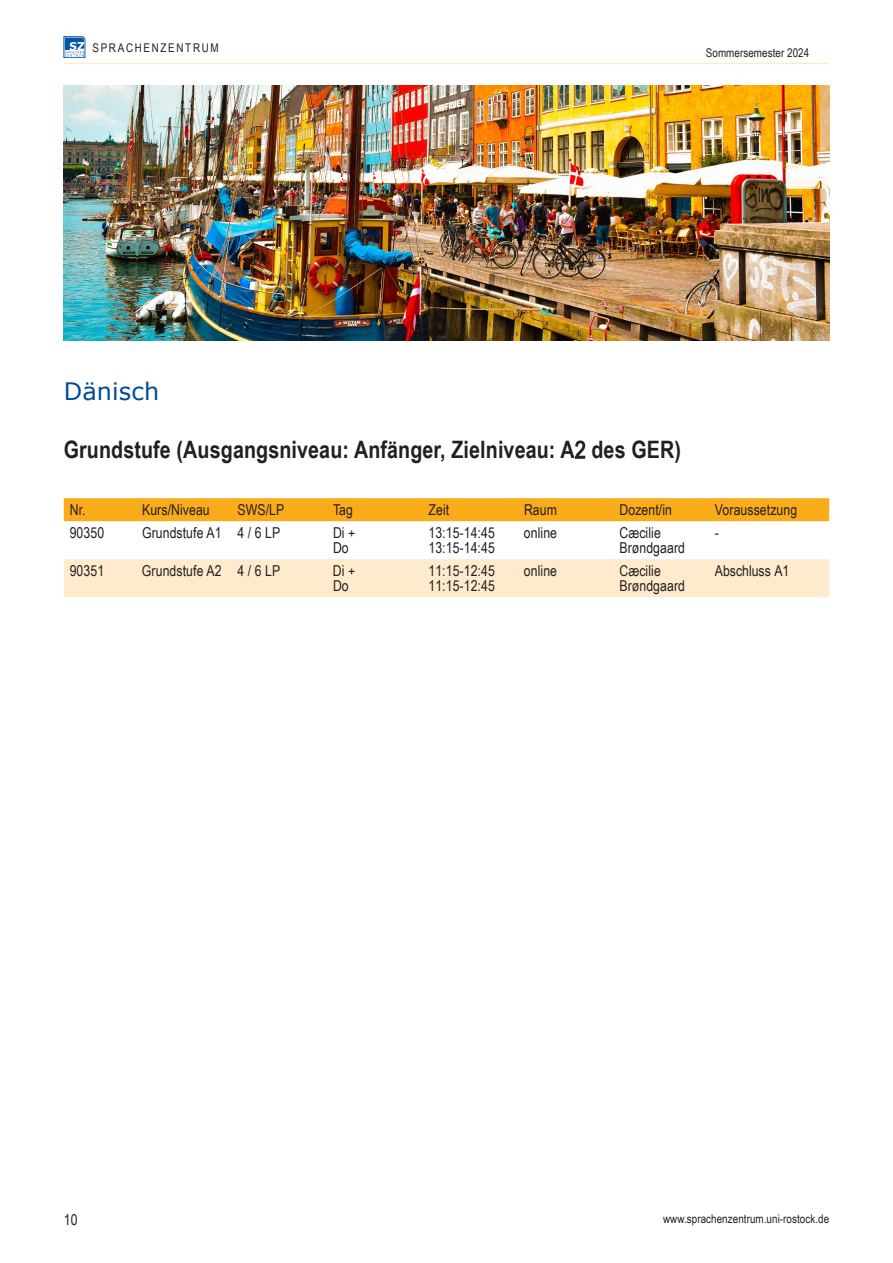
<style>
.page{position:relative;width:893px;height:1263px;background:#fff}
.page>*{position:absolute;margin:0;border:0;box-sizing:border-box;transform-origin:0 0}
.t1{font:700 24px "Arial Narrow";letter-spacing:.005em;color:#231f20}
.t2{font:24px "Verdana";letter-spacing:.005em;color:#004a99}
.t3{font:15px/15px "Arial Narrow";letter-spacing:.005em;color:#231f20}
.t4{font:12px "Arial Narrow";letter-spacing:.005em;color:#231f20}
.t5{font:12px "Arial Narrow";letter-spacing:.14em;color:#231f20}
.s1{font-weight:400}
</style>
<div class="page">
<svg style="left:64px;top:37px;width:21px;height:21px"></svg>
<hr style="left:64px;top:63px;width:765px;height:1px;background:#feebcd">
<img style="left:64px;top:85px;width:765px;height:255px">
<div style="left:64px;top:498px;width:765px;height:23px;background:#faab1a"></div>
<div style="left:64px;top:559px;width:765px;height:38px;background:#feebcd"></div>
<p class="t5" style="left:92px;top:39px;width:128px">SPRACHENZENTRUM</p>
<p class="t4" style="left:706px;top:44px;width:105px">Sommersemester 2024</p>
<h1 class="t2" style="left:64px;top:375px;width:97px">Dänisch</h1>
<h1 class="t1" style="left:64px;top:432px;width:619px">Grundstufe (Ausgangsniveau: Anfänger, Zielniveau: A<span class="s1">2</span> des GER)</h1>
<p class="t3" style="left:70px;top:502px;width:17px">Nr.</p>
<p class="t3" style="left:142px;top:502px;width:69px">Kurs/Niveau</p>
<p class="t3" style="left:238px;top:502px;width:48px">SWS/LP</p>
<p class="t3" style="left:333px;top:502px;width:21px">Tag</p>
<p class="t3" style="left:428px;top:502px;width:22px">Zeit</p>
<p class="t3" style="left:524px;top:502px;width:35px">Raum</p>
<p class="t3" style="left:619px;top:502px;width:54px">Dozent/in</p>
<p class="t3" style="left:715px;top:502px;width:84px">Voraussetzung</p>
<p class="t3" style="left:70px;top:525px;width:36px">90350</p>
<p class="t3" style="left:333px;top:525px;width:24px">Di +<br>Do</p>
<p class="t3" style="left:428px;top:525px;width:68px">13:15-14:45<br>13:15-14:45</p>
<p class="t3" style="left:524px;top:525px;width:35px">online</p>
<p class="t3" style="left:619px;top:525px;width:67px">Cæcilie<br>Brøndgaard</p>
<p class="t3" style="left:715px;top:525px;width:6px">-</p>
<p class="t3" style="left:70px;top:563px;width:36px">90351</p>
<p class="t3" style="left:142px;top:525px;width:140px">Grundstufe A1 4 / 6 LP</p>
<p class="t3" style="left:142px;top:563px;width:140px">Grundstufe A2 4 / 6 LP</p>
<p class="t3" style="left:333px;top:563px;width:24px">Di +</p>
<p class="t3" style="left:428px;top:563px;width:68px">11:15-12:45</p>
<p class="t3" style="left:524px;top:563px;width:35px">online</p>
<p class="t3" style="left:619px;top:563px;width:67px">Cæcilie<br>Brøndgaard</p>
<p class="t3" style="left:715px;top:563px;width:76px">Abschluss A1</p>
<p class="t3" style="left:333px;top:577px;width:17px">Do</p>
<p class="t3" style="left:428px;top:578px;width:68px">11:15-12:45</p>
<p class="t3" style="left:64px;top:1212px;width:15px">10</p>
<p class="t4" style="left:663px;top:1210px;width:168px">www.sprachenzentrum.uni-rostock.de</p>
</div>
